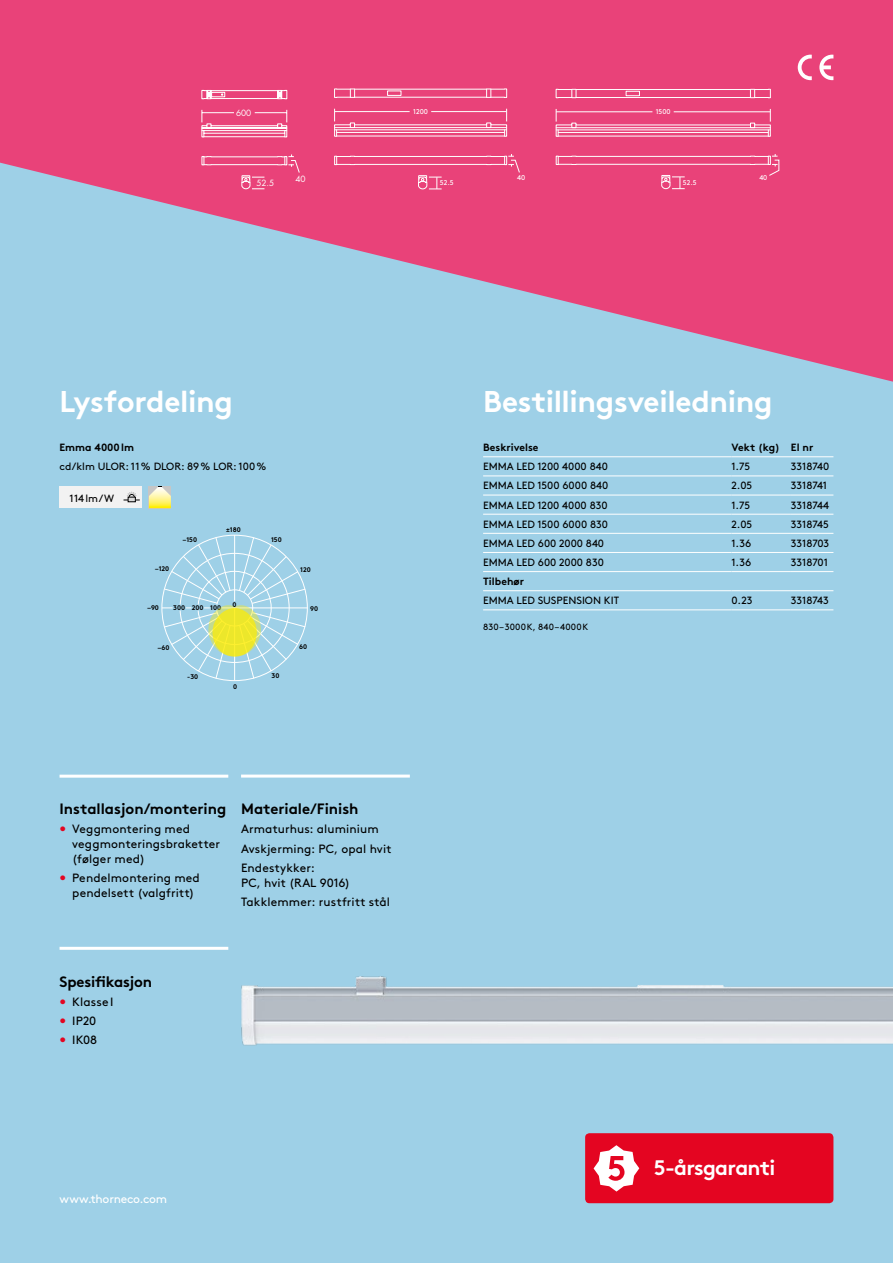
<style>
.page{position:relative;width:893px;height:1263px;background:#9ed0e7}
.page>*{position:absolute;margin:0;border:0;box-sizing:border-box;transform-origin:0 0}
.t1{font:700 30px "Brown";letter-spacing:-.015em;color:#fff}
.t2{font:700 21px "Brown";letter-spacing:-.035em;color:#fff}
.t3{font:700 15px "Brown";letter-spacing:-.005em;color:#000}
.t4{font:12px/19.2px "Brown";letter-spacing:.01em;color:#000}
.t5{font:12px "Brown";letter-spacing:-.02em;color:#fff}
.t6{font:10.5px "Brown";color:#000}
.t7{font:700 10.5px "Brown";color:#000}
.t8{font:9px "Brown";letter-spacing:.015em;color:#000}
.t9{font:8.4px "Futura";color:#fff}
.t10{font:7.05px "Brown";color:#fff}
.t11{font:700 6.75px "Brown";color:#000}
.s1{color:#e40521}
</style>
<div class="page">
<svg style="left:0;top:0;width:893px;height:382px;fill:#e94279"></svg>
<img style="left:197px;top:946px;width:696px;height:100px">
<div style="left:60px;top:486px;width:82px;height:22px;background:#f2f2f2"></div>
<svg style="left:124px;top:492px;width:15px;height:10px"></svg>
<hr style="left:60px;top:775px;width:168px;height:3px;background:#fff">
<hr style="left:60px;top:947px;width:168px;height:3px;background:#fff">
<hr style="left:241px;top:774px;width:169px;height:3px;background:#fff">
<svg style="left:149px;top:486px;width:22px;height:22px"></svg>
<hr style="left:731px;top:456px;width:60px;height:1px;background:#fff">
<hr style="left:731px;top:514px;width:60px;height:1px;background:#fff">
<hr style="left:483px;top:495px;width:248px;height:1px;background:#fff">
<hr style="left:731px;top:495px;width:60px;height:1px;background:#fff">
<hr style="left:483px;top:514px;width:248px;height:1px;background:#fff">
<hr style="left:483px;top:533px;width:248px;height:1px;background:#fff">
<hr style="left:483px;top:552px;width:248px;height:1px;background:#fff">
<hr style="left:731px;top:552px;width:60px;height:1px;background:#fff">
<hr style="left:483px;top:571px;width:248px;height:1px;background:#fff">
<hr style="left:731px;top:571px;width:60px;height:1px;background:#fff">
<hr style="left:731px;top:590px;width:60px;height:1px;background:#fff">
<hr style="left:483px;top:609px;width:248px;height:1px;background:#fff">
<hr style="left:731px;top:609px;width:60px;height:1px;background:#fff">
<hr style="left:791px;top:609px;width:42px;height:1px;background:#fff">
<hr style="left:483px;top:456px;width:248px;height:1px;background:#fff">
<hr style="left:791px;top:456px;width:42px;height:1px;background:#fff">
<hr style="left:483px;top:475px;width:248px;height:1px;background:#fff">
<hr style="left:731px;top:475px;width:60px;height:1px;background:#fff">
<hr style="left:791px;top:475px;width:42px;height:1px;background:#fff">
<hr style="left:731px;top:533px;width:60px;height:1px;background:#fff">
<hr style="left:483px;top:590px;width:248px;height:1px;background:#fff">
<hr style="left:791px;top:590px;width:42px;height:1px;background:#fff">
<hr style="left:791px;top:495px;width:42px;height:1px;background:#fff">
<hr style="left:791px;top:514px;width:42px;height:1px;background:#fff">
<hr style="left:791px;top:533px;width:42px;height:1px;background:#fff">
<hr style="left:791px;top:552px;width:42px;height:1px;background:#fff">
<hr style="left:791px;top:571px;width:42px;height:1px;background:#fff">
<hr style="left:234px;top:535px;width:1px;height:66px;background:#fff">
<hr style="left:234px;top:608px;width:1px;height:72px;background:#fff">
<hr style="left:222px;top:607px;width:86px;height:1px;background:#fff">
<svg style="left:162px;top:536px;width:144px;height:143px"></svg>
<svg style="left:334px;top:88px;width:173px;height:10px"></svg>
<svg style="left:334px;top:109px;width:173px;height:28px"></svg>
<hr style="left:335px;top:111px;width:75px;height:1px;background:#fff">
<hr style="left:431px;top:111px;width:76px;height:1px;background:#fff">
<svg style="left:334px;top:154px;width:186px;height:36px"></svg>
<svg style="left:555px;top:89px;width:216px;height:9px"></svg>
<svg style="left:555px;top:109px;width:216px;height:28px"></svg>
<hr style="left:556px;top:111px;width:96px;height:1px;background:#fff">
<hr style="left:674px;top:111px;width:96px;height:1px;background:#fff">
<svg style="left:555px;top:154px;width:224px;height:35px"></svg>
<svg style="left:201px;top:90px;width:99px;height:100px"></svg>
<svg style="left:798px;top:55px;width:14px;height:25px"></svg>
<svg style="left:819px;top:55px;width:14px;height:25px"></svg>
<div style="left:585px;top:1133px;width:248px;height:70px;background:#e40521;border-radius:4px"></div>
<svg style="left:594px;top:1145px;width:45px;height:46px"></svg>
<p class="t9" style="left:236px;top:107px;width:17px">600</p>
<p class="t9" style="left:256px;top:178px;width:19px">52.5</p>
<p class="t9" style="left:295px;top:173px;width:12px">40</p>
<p class="t10" style="left:413px;top:106px;width:16px">1200</p>
<p class="t10" style="left:440px;top:177px;width:15px">52.5</p>
<p class="t10" style="left:517px;top:172px;width:10px">40</p>
<p class="t10" style="left:656px;top:106px;width:16px">1500</p>
<p class="t10" style="left:683px;top:177px;width:15px">52.5</p>
<p class="t10" style="left:759px;top:172px;width:10px">40</p>
<h1 class="t1" style="left:60px;top:378px;width:175px">Lysfordeling</h1>
<h1 class="t1" style="left:483px;top:378px;width:291px">Bestillingsveiledning</h1>
<p class="t7" style="left:60px;top:439px;width:76px">Emma 4000lm</p>
<p class="t6" style="left:60px;top:458px;width:208px">cd/klm ULOR: 11% DLOR: 89% LOR: 100%</p>
<p class="t6" style="left:70px;top:490px;width:46px">114lm/W</p>
<p class="t11" style="left:183px;top:535px;width:16px">–150</p>
<p class="t11" style="left:226px;top:524px;width:16px">±180</p>
<p class="t11" style="left:271px;top:534px;width:12px">150</p>
<p class="t11" style="left:155px;top:563px;width:16px">–120</p>
<p class="t11" style="left:300px;top:564px;width:12px">120</p>
<p class="t11" style="left:147px;top:602px;width:13px">–90</p>
<p class="t11" style="left:310px;top:603px;width:10px">90</p>
<p class="t11" style="left:158px;top:642px;width:13px">–60</p>
<p class="t11" style="left:233px;top:599px;width:6px">0</p>
<p class="t11" style="left:173px;top:602px;width:49px">300 200 100</p>
<p class="t11" style="left:299px;top:642px;width:10px">60</p>
<p class="t11" style="left:187px;top:671px;width:13px">-30</p>
<p class="t11" style="left:233px;top:681px;width:6px">0</p>
<p class="t11" style="left:271px;top:670px;width:9px">30</p>
<h3 class="t3" style="left:60px;top:797px;width:301px">Installasjon/montering Materiale/Finish</h3>
<p class="t4" style="left:241px;top:819px;width:152px">Armaturhus: aluminium<br>Avskjerming: PC, opal hvit<br>Endestykker:</p>
<p class="t4" style="left:241px;top:872px;width:150px">PC, hvit (RAL 9016)<br>Takklemmer: rustfritt stål</p>
<p class="t4" style="left:72px;top:821px;width:149px;line-height:14.9px;text-indent:-13px"><span class="s1">•</span> Veggmontering med veggmonteringsbraketter (følger med)</p>
<p class="t4" style="left:72px;top:870px;width:129px;line-height:14.9px;text-indent:-13px"><span class="s1">•</span> Pendelmontering med pendelsett (valgfritt)</p>
<h3 class="t3" style="left:60px;top:969px;width:94px">Spesifikasjon</h3>
<p class="t4" style="left:60px;top:991px;width:55px"><span class="s1">•</span> KlasseI</p>
<p class="t4" style="left:60px;top:1010px;width:38px"><span class="s1">•</span> IP20</p>
<p class="t4" style="left:60px;top:1029px;width:39px"><span class="s1">•</span> IK08</p>
<p class="t5" style="left:60px;top:1190px;width:109px">www.thorneco.com</p>
<p class="t7" style="left:483px;top:439px;width:57px">Beskrivelse</p>
<p class="t7" style="left:731px;top:439px;width:83px">Vekt (kg) El nr</p>
<p class="t6" style="left:483px;top:459px;width:126px">EMMA LED 1200 4000 840</p>
<p class="t6" style="left:731px;top:459px;width:20px">1.75</p>
<p class="t6" style="left:791px;top:459px;width:40px">3318740</p>
<p class="t6" style="left:483px;top:478px;width:127px">EMMA LED 1500 6000 840</p>
<p class="t6" style="left:731px;top:478px;width:22px">2.05</p>
<p class="t6" style="left:791px;top:478px;width:38px">3318741</p>
<p class="t6" style="left:483px;top:497px;width:126px">EMMA LED 1200 4000 830</p>
<p class="t6" style="left:731px;top:497px;width:20px">1.75</p>
<p class="t6" style="left:791px;top:497px;width:40px">3318744</p>
<p class="t6" style="left:483px;top:516px;width:126px">EMMA LED 1500 6000 830</p>
<p class="t6" style="left:731px;top:516px;width:22px">2.05</p>
<p class="t6" style="left:791px;top:516px;width:39px">3318745</p>
<p class="t6" style="left:483px;top:535px;width:123px">EMMA LED 600 2000 840</p>
<p class="t6" style="left:731px;top:535px;width:21px">1.36</p>
<p class="t6" style="left:791px;top:535px;width:40px">3318703</p>
<p class="t6" style="left:483px;top:554px;width:122px">EMMA LED 600 2000 830</p>
<p class="t6" style="left:731px;top:554px;width:21px">1.36</p>
<p class="t6" style="left:791px;top:554px;width:39px">3318701</p>
<p class="t7" style="left:483px;top:573px;width:42px">Tilbehør</p>
<p class="t6" style="left:483px;top:592px;width:137px">EMMA LED SUSPENSION KIT</p>
<p class="t6" style="left:731px;top:592px;width:23px">0.23</p>
<p class="t6" style="left:791px;top:592px;width:39px">3318743</p>
<p class="t8" style="left:483px;top:620px;width:107px">830–3000K, 840–4000K</p>
<h2 class="t2" style="left:654px;top:1151px;width:123px">5-årsgaranti</h2>
</div>
